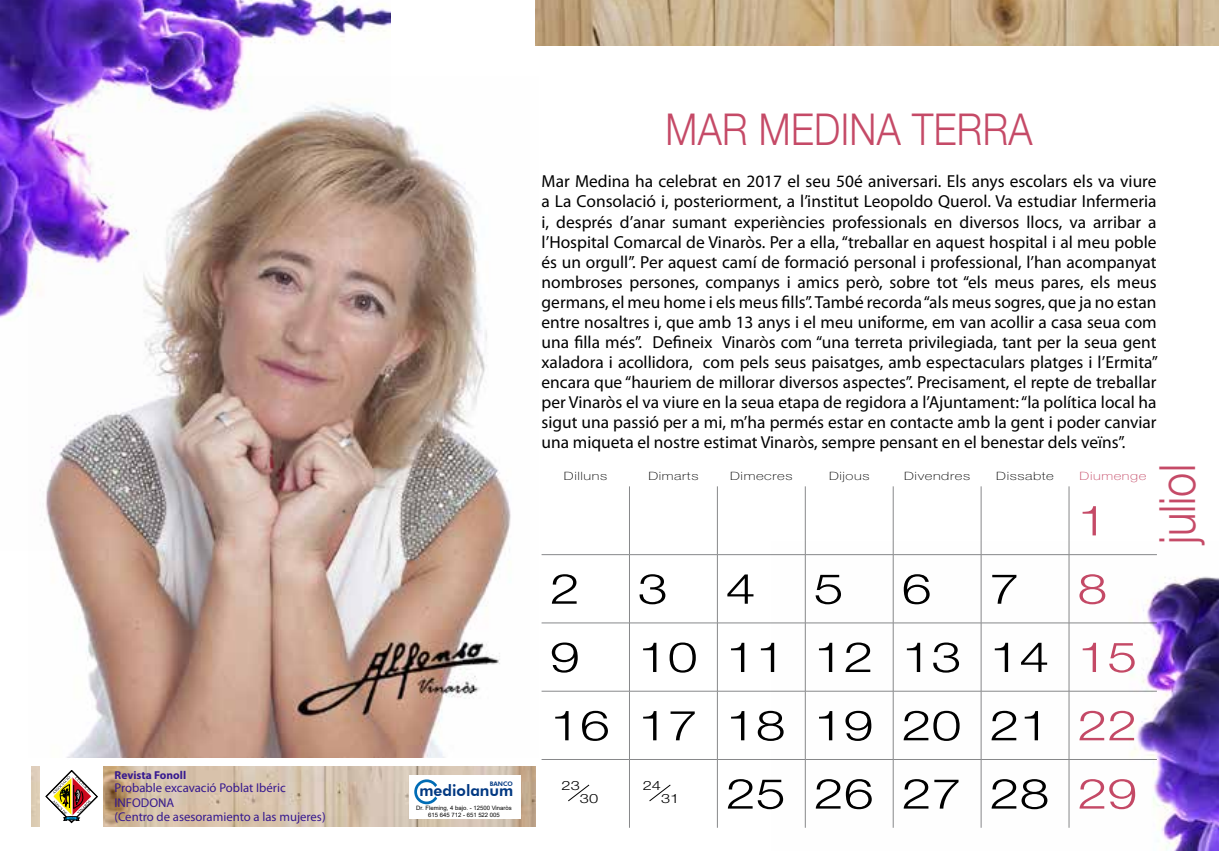
<style>
.page{position:relative;width:1219px;height:851px;background:#fff}
.page>*{position:absolute;margin:0;border:0;box-sizing:border-box;transform-origin:0 0}
.t1{font:300 50px "Helvetica Neue LT Pro";color:#c54a67;scale:.87 1}
.t2{font:300 44px "Helvetica Neue LT Pro";letter-spacing:.01em;color:#c54a67;scale:.87 1}
.t3{font:300 41.8px/68.2px "Helvetica Neue LT Pro";color:#000;text-align:right;scale:1.29 1}
.t4{font:300 41.8px "Helvetica Neue LT Pro";color:#c54a67;scale:1.29 1}
.t5{font:17.4px/20px "Myriad Pro";color:#000;text-align:justify}
.t6{font:800 15.6px "Futura BT";color:#003882}
.t7{font:12.8px/14px "Myriad Pro";color:#36198f}
.t8{font:300 12.8px "Helvetica Neue LT Pro";color:#000;scale:1.29 1}
.t9{font:100 11.4px "Helvetica Neue";letter-spacing:.04em;color:#000;scale:1.29 1}
.t10{font:700 11.4px "Myriad Pro";color:#36198f}
.t11{font:100 11.4px "Helvetica Neue";letter-spacing:.04em;color:#c54a67;scale:1.29 1}
.t12{font:800 6.2px "Futura BT";color:#003882}
.t13{font:6px/7.2px "Arial";color:#000;text-align:center}
.s1{color:#c54a67}
</style>
<div class="page">
<img style="left:31px;top:766px;width:504px;height:60px">
<div style="left:40px;top:766px;width:63px;height:60px;background:#fff"></div>
<svg style="left:46px;top:770px;width:51px;height:52px"></svg>
<div style="left:409px;top:775px;width:111px;height:43px;background:#fff"></div>
<svg style="left:414px;top:779px;width:23px;height:25px"></svg>
<img style="left:58px;top:122px;width:453px;height:635px">
<hr style="left:629px;top:486px;width:1px;height:68px;background:#87888a">
<hr style="left:717px;top:486px;width:1px;height:68px;background:#87888a">
<hr style="left:805px;top:486px;width:1px;height:68px;background:#87888a">
<hr style="left:893px;top:486px;width:1px;height:68px;background:#87888a">
<hr style="left:981px;top:486px;width:1px;height:68px;background:#87888a">
<hr style="left:1069px;top:486px;width:1px;height:68px;background:#87888a">
<hr style="left:629px;top:554px;width:1px;height:68px;background:#87888a">
<hr style="left:717px;top:554px;width:1px;height:68px;background:#87888a">
<hr style="left:629px;top:623px;width:1px;height:68px;background:#87888a">
<hr style="left:717px;top:623px;width:1px;height:68px;background:#87888a">
<hr style="left:629px;top:691px;width:1px;height:68px;background:#87888a">
<hr style="left:717px;top:691px;width:1px;height:68px;background:#87888a">
<hr style="left:629px;top:759px;width:1px;height:68px;background:#87888a">
<hr style="left:717px;top:759px;width:1px;height:68px;background:#87888a">
<hr style="left:542px;top:554px;width:87px;height:1px;background:#87888a">
<hr style="left:629px;top:554px;width:88px;height:1px;background:#87888a">
<hr style="left:717px;top:554px;width:88px;height:1px;background:#87888a">
<hr style="left:542px;top:622px;width:87px;height:1px;background:#87888a">
<hr style="left:629px;top:622px;width:88px;height:1px;background:#87888a">
<hr style="left:717px;top:622px;width:88px;height:1px;background:#87888a">
<hr style="left:542px;top:690px;width:87px;height:1px;background:#87888a">
<hr style="left:629px;top:690px;width:88px;height:1px;background:#87888a">
<hr style="left:717px;top:690px;width:88px;height:1px;background:#87888a">
<hr style="left:542px;top:759px;width:87px;height:1px;background:#87888a">
<hr style="left:629px;top:759px;width:88px;height:1px;background:#87888a">
<hr style="left:717px;top:759px;width:88px;height:1px;background:#87888a">
<svg style="left:568px;top:784px;width:22px;height:17px"></svg>
<svg style="left:649px;top:784px;width:22px;height:17px"></svg>
<img style="left:0;top:0;width:390px;height:550px">
<img style="left:771px;top:541px;width:448px;height:309px">
<img style="left:535px;top:0;width:684px;height:45px">
<p class="t10" style="left:115px;top:767px;width:73px">Revista Fonoll</p>
<p class="t7" style="left:115px;top:780px;width:213px">Probable excavació Poblat Ibéric<br>INFODONA<br>(Centro de asesoramiento a las mujeres)</p>
<p class="t12" style="left:490px;top:780px;width:25px">BANCO</p>
<p class="t13" style="left:416px;top:804px;width:97px">Dr. Fleming, 4 bajo. - 12500 Vinaròs<br>615 645 712 - 651 522 005</p>
<p class="t6" style="left:419px;top:780px;width:96px">mediolanum</p>
<h2 class="t2" style="left:665px;top:103px;width:423px">MAR MEDINA TERRA</h2>
<p class="t5" style="left:542px;top:171px;width:618px">Mar Medina ha celebrat en 2017 el seu 50é aniversari. Els anys escolars els va viure a La Consolació i, posteriorment, a l’institut Leopoldo Querol. Va estudiar Infermeria i, després d’anar sumant experiències professionals en diversos llocs, va arribar a l’Hospital Comarcal de Vinaròs. Per a ella, “treballar en aquest hospital i al meu poble és un orgull”. Per aquest camí de formació personal i professional, l’han acompanyat nombroses persones, companys i amics però, sobre tot “els meus pares, els meus germans, el meu home i els meus fills”. També recorda “als meus sogres, que ja no estan entre nosaltres i, que amb 13 anys i el meu uniforme, em van acollir a casa seua com una filla més”. Defineix Vinaròs com “una terreta privilegiada, tant per la seua gent xaladora i acollidora, com pels seus paisatges, amb espectaculars platges i l’Ermita” encara que “hauriem de millorar diversos aspectes”. Precisament, el repte de treballar per Vinaròs el va viure en la seua etapa de regidora a l’Ajuntament: “la política local ha sigut una passió per a mi, m’ha permés estar en contacte amb la gent i poder canviar una miqueta el nostre estimat Vinaròs, sempre pensant en el benestar dels veïns”.</p>
<p class="t9" style="left:564px;top:469px;width:35px">Dilluns</p>
<p class="t9" style="left:648px;top:469px;width:40px">Dimarts</p>
<p class="t9" style="left:730px;top:469px;width:50px">Dimecres</p>
<p class="t9" style="left:829px;top:469px;width:33px">Dijous</p>
<p class="t9" style="left:904px;top:469px;width:53px">Divendres</p>
<p class="t9" style="left:996px;top:469px;width:46px">Dissabte</p>
<p class="t11" style="left:1080px;top:469px;width:53px">Diumenge</p>
<h3 class="t4" style="left:1077px;top:495px;width:25px">1</h3>
<h3 class="t3" style="left:550px;top:553px;width:25px">2</h3>
<h3 class="t3" style="left:638px;top:553px;width:25px">3</h3>
<h3 class="t3" style="left:726px;top:553px;width:25px">4</h3>
<h3 class="t3" style="left:814px;top:553px;width:25px">5</h3>
<h3 class="t3" style="left:902px;top:553px;width:25px">6</h3>
<h3 class="t3" style="left:989px;top:553px;width:25px">7</h3>
<h3 class="t4" style="left:1077px;top:563px;width:25px">8</h3>
<h3 class="t3" style="left:550px;top:622px;width:25px">9</h3>
<h3 class="t3" style="left:550px;top:622px;width:457px">10 11 12 13 14 <span class="s1">15<br></span>16 17 18 19 20 21 <span class="s1">22</span></h3>
<h1 class="t1" style="left:1147px;top:544px;width:93px;rotate:-90deg">juliol</h1>
<p class="t8" style="left:562px;top:777px;width:16px">23</p>
<p class="t8" style="left:580px;top:790px;width:16px">30</p>
<p class="t8" style="left:643px;top:777px;width:16px">24</p>
<p class="t8" style="left:661px;top:790px;width:16px">31</p>
<h3 class="t3" style="left:726px;top:758px;width:320px">25 26 27 28 <span class="s1">29</span></h3>
</div>
